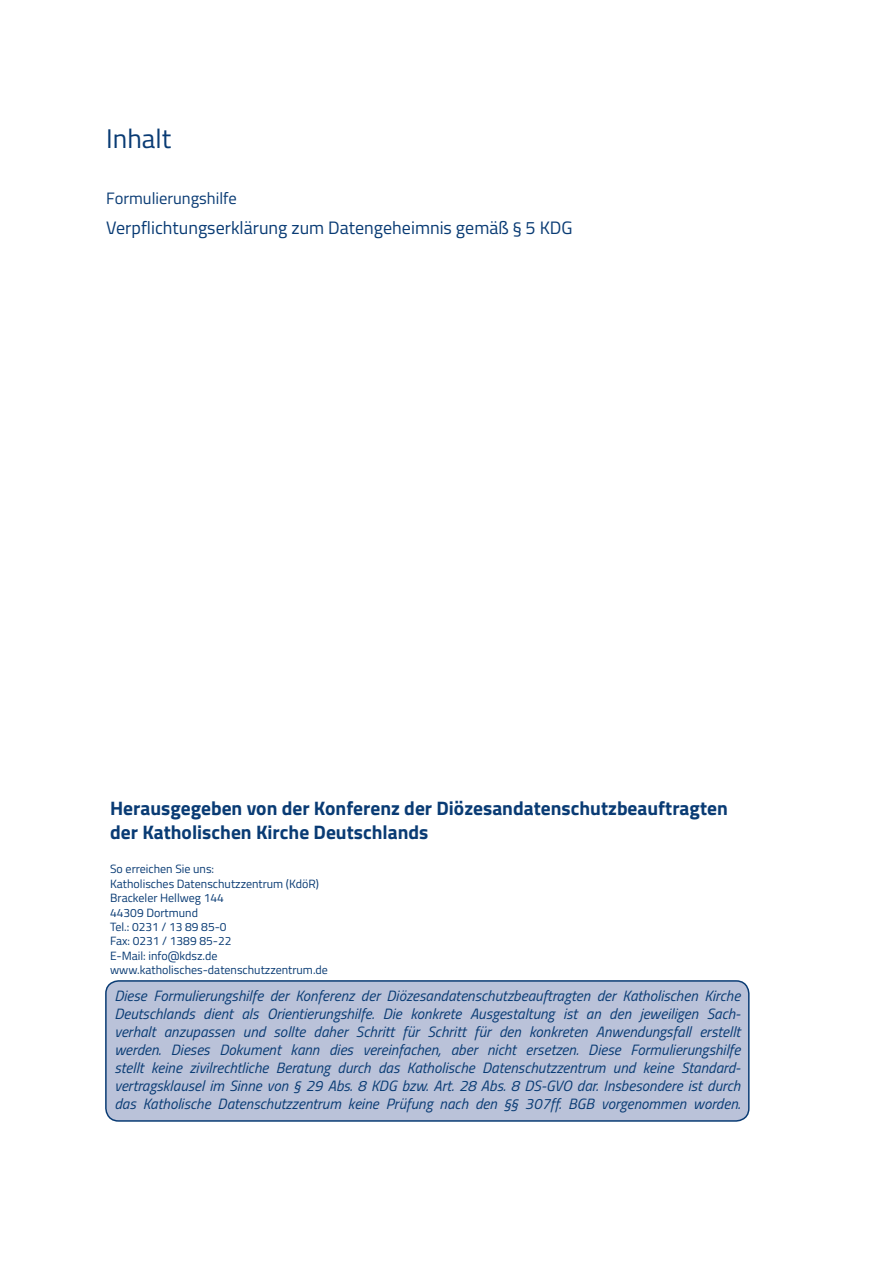
<style>
.page{position:relative;width:893px;height:1263px;background:#fff}
.page>*{position:absolute;margin:0;border:0;box-sizing:border-box;transform-origin:0 0}
.t1{font:27px "Titillium";color:#093b74}
.t2{font:700 19.5px/24px "Titillium";color:#093b74}
.t3{font:18px "Titillium";color:#093b74}
.t4{font:16.5px "Titillium";color:#093b74}
.t5{font:italic 15px/18px "Titillium";color:#093b74;text-align:justify}
.t6{font:12px/14.4px "Titillium";color:#093b74}
</style>
<div class="page">
<div style="left:106px;top:981px;width:643px;height:140px;background:#bac2d9;border-radius:13px"></div>
<div style="left:105px;top:980px;width:645px;height:142px;border:2px solid #093b74;border-radius:13px"></div>
<h1 class="t1" style="left:106px;top:119px;width:66px">Inhalt</h1>
<p class="t4" style="left:106px;top:186px;width:132px">Formulierungshilfe</p>
<p class="t3" style="left:106px;top:214px;width:468px">Verpflichtungserklärung zum Datengeheimnis gemäß § 5 KDG</p>
<h2 class="t2" style="left:110px;top:795px;width:619px">Herausgegeben von der Konferenz der Diözesandatenschutzbeauftragten der Katholischen Kirche Deutschlands</h2>
<p class="t6" style="left:110px;top:861px;width:219px">So erreichen Sie uns:<br>Katholisches Datenschutzzentrum (KdöR)<br>Brackeler Hellweg 144<br>44309 Dortmund<br>Tel.: 0231 / 13 89 85-0<br>Fax: 0231 / 1389 85-22<br>E-Mail: info@kdsz.de www.katholisches-datenschutzzentrum.de</p>
<p class="t5" style="left:114px;top:986px;width:628px">Diese Formulierungshilfe der Konferenz der Diözesandatenschutzbeauftragten der Katholischen Kirche Deutschlands dient als Orientierungshilfe. Die konkrete Ausgestaltung ist an den jeweiligen Sach&shy;verhalt anzupassen und sollte daher Schritt für Schritt für den konkreten Anwendungsfall erstellt werden. Dieses Dokument kann dies vereinfachen, aber nicht ersetzen. Diese Formulierungshilfe stellt keine zivilrechtliche Beratung durch das Katholische Datenschutzzentrum und keine Standard&shy;vertragsklausel im Sinne von § 29 Abs. 8 KDG bzw. Art. 28 Abs. 8 DS-GVO dar. Insbesondere ist durch das Katholische Datenschutzzentrum keine Prüfung nach den §§ 307ff. BGB vorgenommen worden.</p>
</div>
